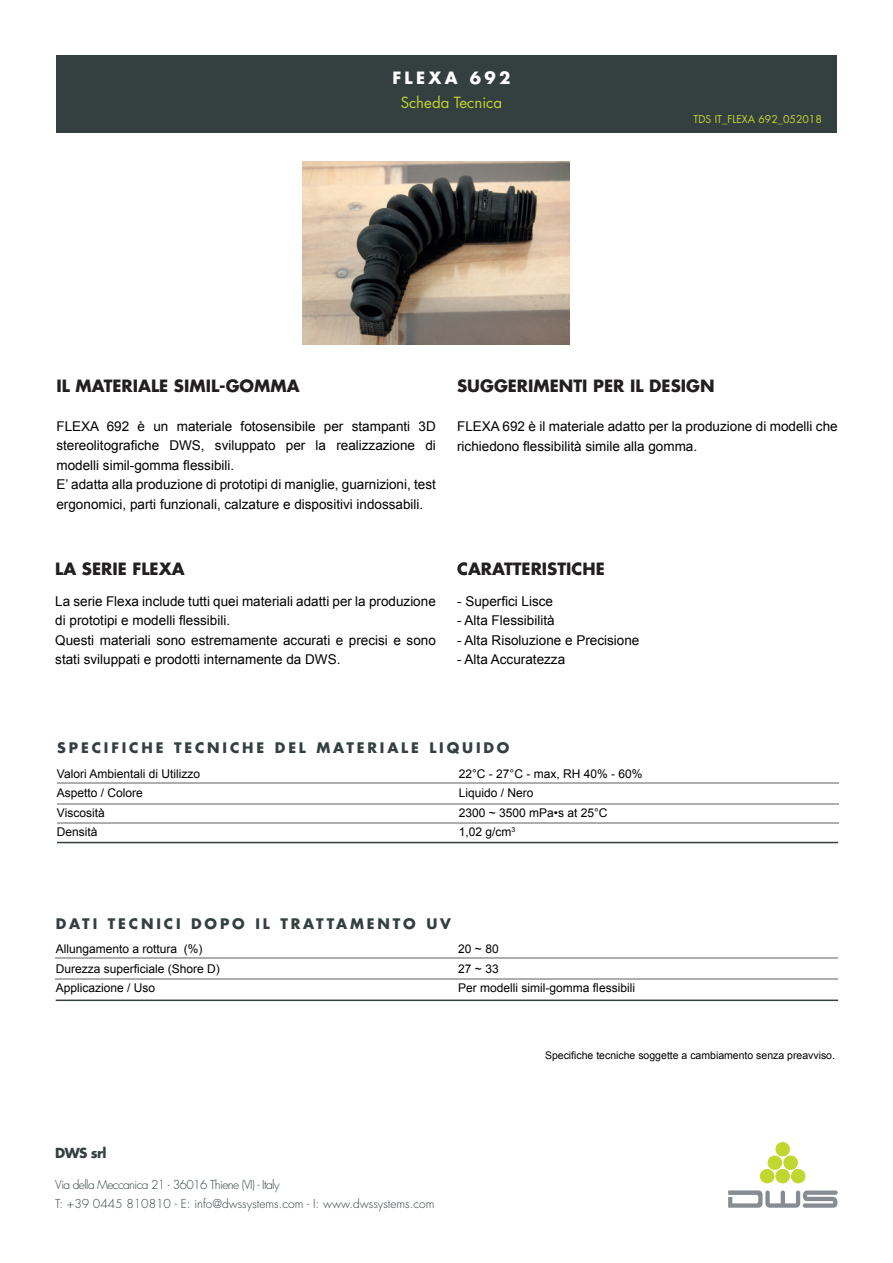
<style>
.page{position:relative;width:893px;height:1263px;background:#fff}
.page>*{position:absolute;margin:0;border:0;box-sizing:border-box;transform-origin:0 0}
.t1{font:700 16.5px "Futura Std";color:#231f20}
.t2{font:700 16.5px "Futura Std";letter-spacing:.2em;color:#fff}
.t3{font:15px "Futura Std";color:#c0d72f}
.t4{font:700 14.25px "Futura Std";letter-spacing:.2em;color:#343f3f}
.t5{font:13.5px/19.5px "Arial";color:#000}
.t6{font:700 13.5px "Futura Std";letter-spacing:-.05em;color:#343f3f}
.t7{font:12px/19.5px "Arial";color:#000}
.t8{font:300 12px/18.8px "Futura Std";color:#343f3f}
.t9{font:10.5px "Arial";color:#000}
.t10{font:10.5px "Futura Std";color:#c0d72f}
</style>
<div class="page">
<div style="left:56px;top:55px;width:780px;height:78px;background:#343f3f"></div>
<div style="left:776px;top:1169px;width:13px;height:14px;background:#c0d72f;border-radius:50%"></div>
<div style="left:776px;top:1169px;width:14px;height:14px;border:1px solid #c0d72f;border-radius:50%"></div>
<svg style="left:767px;top:1142px;width:31px;height:28px"></svg>
<div style="left:760px;top:1169px;width:14px;height:14px;background:#c0d72f;border-radius:50%"></div>
<div style="left:760px;top:1169px;width:14px;height:14px;border:1px solid #c0d72f;border-radius:50%"></div>
<div style="left:791px;top:1169px;width:14px;height:14px;background:#c0d72f;border-radius:50%"></div>
<div style="left:791px;top:1169px;width:14px;height:14px;border:1px solid #c0d72f;border-radius:50%"></div>
<svg style="left:728px;top:1190px;width:110px;height:18px"></svg>
<hr style="left:57px;top:782px;width:781px;height:1px;background:#adaeae">
<hr style="left:57px;top:803px;width:781px;height:1px;background:#adaeae">
<hr style="left:57px;top:842px;width:781px;height:1px;background:#343f3f">
<hr style="left:57px;top:822px;width:781px;height:2px;background:#adaeae">
<hr style="left:56px;top:957px;width:782px;height:2px;background:#adaeae">
<hr style="left:56px;top:978px;width:782px;height:2px;background:#adaeae">
<hr style="left:56px;top:999px;width:782px;height:2px;background:#343f3f">
<img style="left:302px;top:162px;width:267px;height:182px">
<p class="t2" style="left:392px;top:67px;width:120px">FLEXA 692</p>
<p class="t3" style="left:401px;top:93px;width:103px">Scheda Tecnica</p>
<p class="t10" style="left:693px;top:113px;width:130px">TDS IT_FLEXA 692_052018</p>
<p class="t1" style="left:56px;top:374px;width:245px">IL MATERIALE SIMIL-GOMMA</p>
<p class="t1" style="left:457px;top:375px;width:259px">SUGGERIMENTI PER IL DESIGN</p>
<p class="t5" style="left:56px;top:416px;width:381px">FLEXA 692 è un materiale fotosensibile per stampanti 3D stereolitografiche DWS, sviluppato per la realizzazione di modelli simil-gomma flessibili.<br>E’ adatta alla produzione di prototipi di maniglie, guarnizioni, test ergonomici, parti funzionali, calzature e dispositivi indossabili.</p>
<p class="t1" style="left:55px;top:558px;width:131px">LA SERIE FLEXA</p>
<p class="t5" style="left:55px;top:591px;width:382px">La serie Flexa include tutti quei materiali adatti per la produzione di prototipi e modelli flessibili.<br>Questi materiali sono estremamente accurati e precisi e sono stati sviluppati e prodotti internamente da DWS.</p>
<p class="t5" style="left:457px;top:417px;width:382px">FLEXA 692 è il materiale adatto per la produzione di modelli che richiedono flessibilità simile alla gomma.</p>
<p class="t1" style="left:457px;top:558px;width:149px">CARATTERISTICHE</p>
<p class="t5" style="left:457px;top:591px;width:98px">- Superfici Lisce</p>
<p class="t5" style="left:457px;top:611px;width:99px">- Alta Flessibilità</p>
<p class="t5" style="left:457px;top:630px;width:184px">- Alta Risoluzione e Precisione</p>
<p class="t5" style="left:457px;top:650px;width:110px">- Alta Accuratezza</p>
<p class="t4" style="left:57px;top:738px;width:454px">SPECIFICHE TECNICHE DEL MATERIALE LIQUIDO</p>
<p class="t7" style="left:57px;top:764px;width:145px">Valori Ambientali di Utilizzo<br>Aspetto / Colore<br>Viscosità<br>Densità</p>
<p class="t7" style="left:459px;top:764px;width:185px">22°C - 27°C - max, RH 40% - 60%<br>Liquido / Nero<br>2300 ~ 3500 mPa•s at 25°C<br>1,02 g/cm<sup>3</sup></p>
<p class="t4" style="left:56px;top:914px;width:397px">DATI TECNICI DOPO IL TRATTAMENTO UV</p>
<p class="t7" style="left:56px;top:939px;width:166px">Allungamento a rottura (%)<br>Durezza superficiale (Shore D)<br>Applicazione / Uso</p>
<p class="t7" style="left:458px;top:939px;width:178px">20 ~ 80<br>27 ~ 33<br>Per modelli simil-gomma flessibili</p>
<p class="t9" style="left:545px;top:1049px;width:292px">Specifiche tecniche soggette a cambiamento senza preavviso.</p>
<p class="t6" style="left:55px;top:1143px;width:53px">DWS srl</p>
<p class="t8" style="left:55px;top:1175px;width:381px">Via della Meccanica 21 - 36016 Thiene (VI) - Italy<br>T: +39 0445 810810 - E: info@dwssystems.com - I: www.dwssystems.com</p>
</div>
